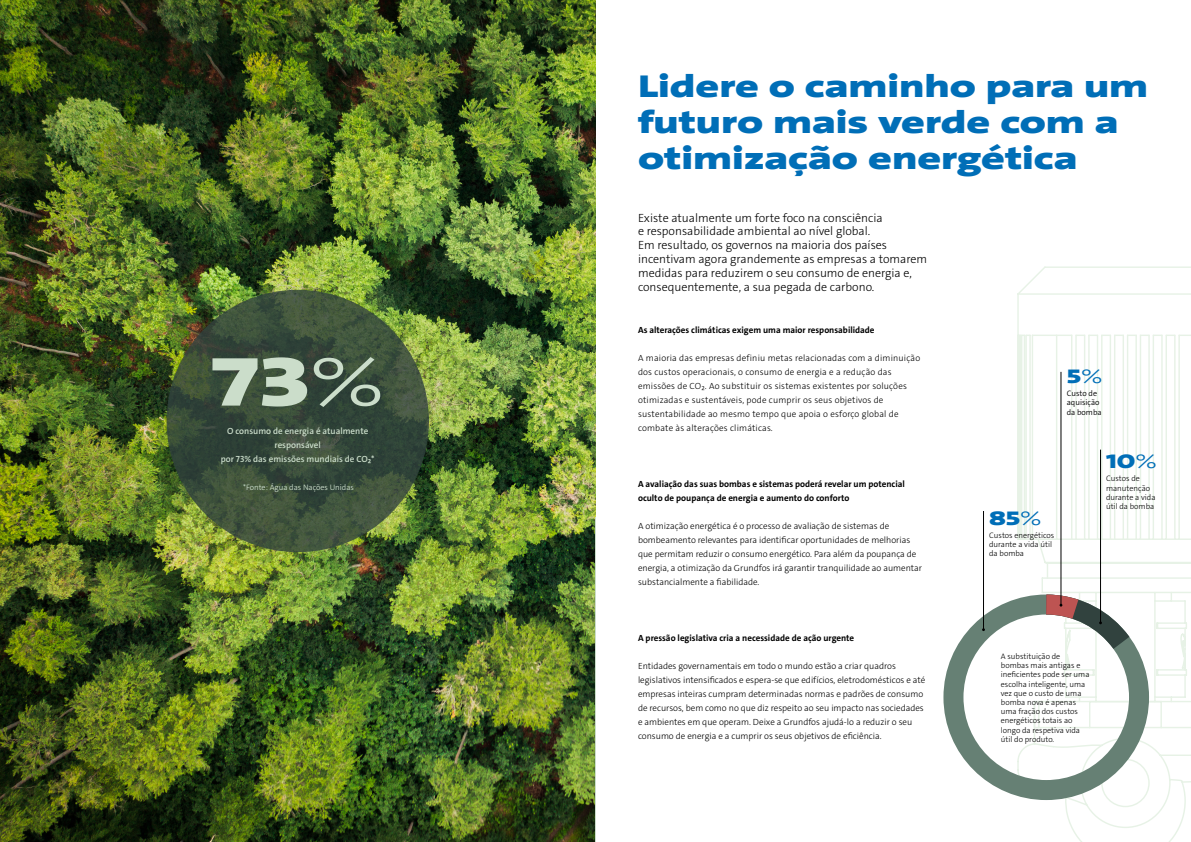
<style>
.page{position:relative;width:1191px;height:842px;background:#fff}
.page>*{position:absolute;margin:0;border:0;box-sizing:border-box;transform-origin:0 0}
.t1{font:900 70px "Grundfos The Sans Extd";color:#cbddca}
.t2{font:900 32px/36px "Grundfos The Sans Extd";color:#006eb7}
.t3{font:900 20px "Grundfos The Sans Extd";color:#006eb7}
.t4{font:300 12px/13.8px "Grundfos The Sans";color:#000}
.t5{font:300 9px/14px "Grundfos The Sans";color:#000}
.t6{font:300 9px/14px "Grundfos The Sans";letter-spacing:.02em;color:#000}
.t7{font:700 9px/14px "Grundfos The Sans";color:#000}
.t8{font:600 9px/14px "Grundfos The Sans";color:#cbddca;text-align:center}
.t9{font:300 8px/9.2px "Grundfos The Sans";color:#000}
.t10{font:300 8px "Grundfos The Sans";color:#cbddca}
.t11{font:300 8px/9.2px "Grundfos The Sans";color:#000}
.s1{font-weight:300}
</style>
<div class="page">
<img style="left:0;top:0;width:595px;height:842px">
<svg style="left:166px;top:290px;width:263px;height:262px;background:#3a4d3a"></svg>
<svg style="left:1017px;top:579px;width:174px;height:263px"></svg>
<svg style="left:1017px;top:266px;width:174px;height:313px"></svg>
<div style="left:943px;top:594px;width:206px;height:206px;border:20px solid #668074;border-radius:50%"></div>
<hr style="left:1060px;top:372px;width:1px;height:233px;background:#000">
<hr style="left:1100px;top:450px;width:1px;height:173px;background:#000">
<svg style="left:1026px;top:584px;width:123px;height:87px"></svg>
<hr style="left:983px;top:511px;width:1px;height:119px;background:#000">
<h1 class="t1" style="left:211px;top:337px;width:175px">73<span class="s1">%</span></h1>
<p class="t8" style="left:221px;top:424px;width:155px">O consumo de energia é atualmente responsável<br>por 73% das emissões mundiais de CO₂*</p>
<p class="t10" style="left:243px;top:482px;width:112px">*Fonte: Água das Nações Unidas</p>
<h2 class="t2" style="left:638px;top:68px;width:511px">Lidere o caminho para um futuro mais verde com a otimização energética</h2>
<p class="t4" style="left:638px;top:211px;width:291px">Existe atualmente um forte foco na consciência<br>e responsabilidade ambiental ao nível global.<br>Em resultado, os governos na maioria dos países incentivam agora grandemente as empresas a tomarem medidas para reduzirem o seu consumo de energia e, consequentemente, a sua pegada de carbono.</p>
<p class="t7" style="left:638px;top:323px;width:238px">As alterações climáticas exigem uma maior responsabilidade</p>
<p class="t6" style="left:638px;top:351px;width:284px">A maioria das empresas definiu metas relacionadas com a diminuição dos custos operacionais, o consumo de energia e a redução das emissões de CO₂. Ao substituir os sistemas existentes por soluções otimizadas e sustentáveis, pode cumprir os seus objetivos de sustentabilidade ao mesmo tempo que apoia o esforço global de combate às alterações climáticas.</p>
<h3 class="t3" style="left:1066px;top:363px;width:37px">5<span class="s1">%</span></h3>
<p class="t11" style="left:1066px;top:389px;width:36px">Custo de aquisição da bomba</p>
<p class="t7" style="left:638px;top:477px;width:268px">A avaliação das suas bombas e sistemas poderá revelar um potencial oculto de poupança de energia e aumento do conforto</p>
<p class="t5" style="left:638px;top:519px;width:285px">A otimização energética é o processo de avaliação de sistemas de bombeamento relevantes para identificar oportunidades de melhorias que permitam reduzir o consumo energético. Para além da poupança de energia, a otimização da Grundfos irá garantir tranquilidade ao aumentar substancialmente a fiabilidade.</p>
<p class="t7" style="left:638px;top:631px;width:218px">A pressão legislativa cria a necessidade de ação urgente</p>
<p class="t5" style="left:638px;top:659px;width:289px">Entidades governamentais em todo o mundo estão a criar quadros legislativos intensificados e espera-se que edifícios, eletrodomésticos e até empresas inteiras cumpram determinadas normas e padrões de consumo de recursos, bem como no que diz respeito ao seu impacto nas sociedades e ambientes em que operam. Deixe a Grundfos ajudá-lo a reduzir o seu consumo de energia e a cumprir os seus objetivos de eficiência.</p>
<h3 class="t3" style="left:989px;top:505px;width:54px">85<span class="s1">%</span></h3>
<p class="t9" style="left:989px;top:531px;width:67px">Custos energéticos durante a vida útil da bomba</p>
<h3 class="t3" style="left:1106px;top:448px;width:52px">10<span class="s1">%</span></h3>
<p class="t9" style="left:1106px;top:474px;width:51px">Custos de manutenção durante a vida útil da bomba</p>
<p class="t9" style="left:1001px;top:652px;width:90px">A substituição de bombas mais antigas e ineficientes pode ser uma escolha inteligente, uma vez que o custo de uma bomba nova é apenas uma fração dos custos energéticos totais ao longo da respetiva vida útil do produto.</p>
</div>
